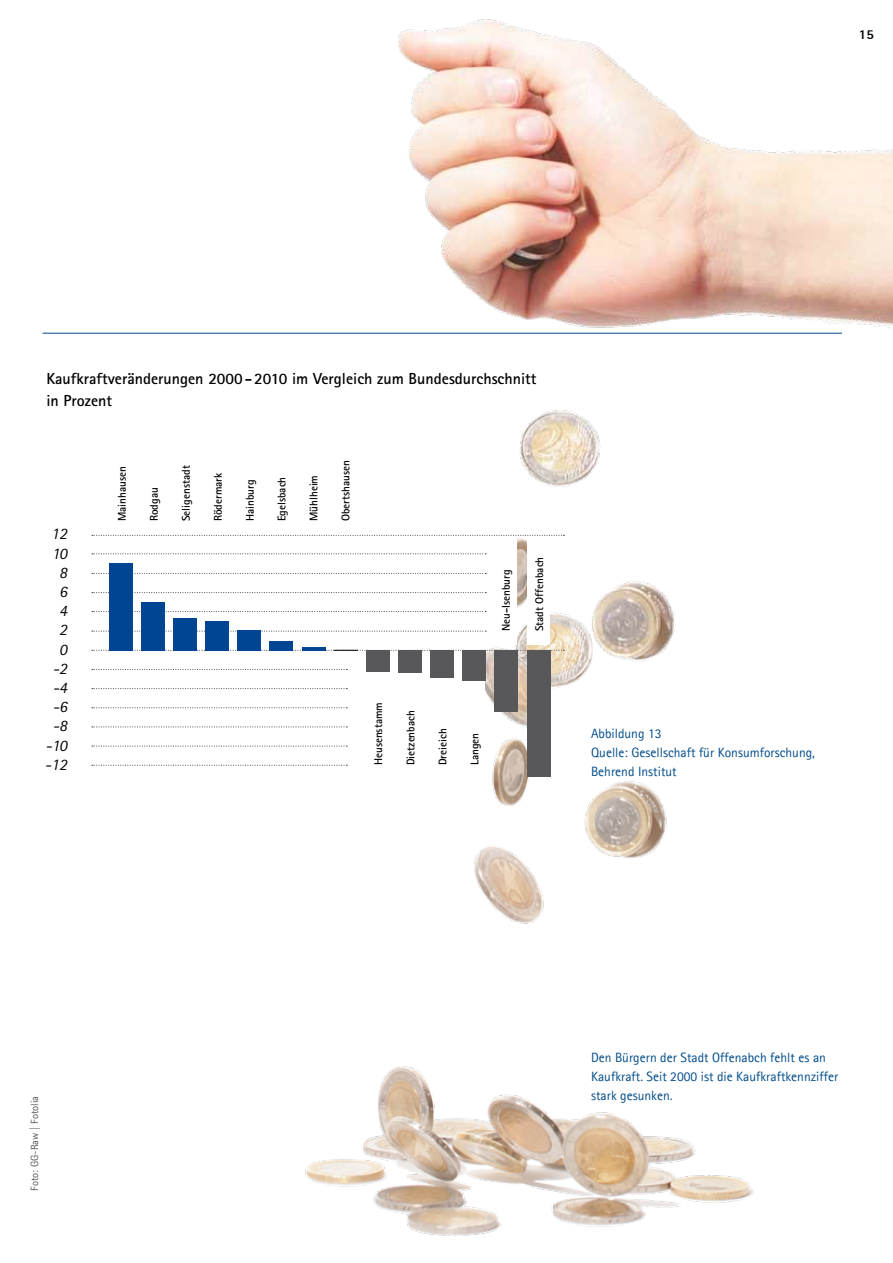
<style>
.page{position:relative;width:893px;height:1263px;background:#fff}
.page>*{position:absolute;margin:0;border:0;box-sizing:border-box;transform-origin:0 0}
.t1{font:700 16.05px/22.4px "Agfa Rotis Sans Serif";color:#000}
.t2{font:italic 16.05px/19.2px "Agfa Rotis Sans Serif";letter-spacing:-.02em;color:#000;text-align:right}
.t3{font:13.5px/19.2px "Agfa Rotis Sans Serif";color:#004c89}
.t4{font:800 13.5px "Agfa Rotis Sans Serif";color:#000}
.t5{font:700 11.25px "Agfa Rotis Sans Serif";color:#000}
.t6{font:10.5px "Agfa Rotis Sans Serif";color:#58585a}
</style>
<div class="page">
<img style="left:305px;top:858px;width:449px;height:378px">
<img style="left:121px;top:19px;width:772px;height:839px">
<div style="left:527px;top:501px;width:23px;height:144px;background:#fff"></div>
<div style="left:494px;top:522px;width:23px;height:123px;background:#fff"></div>
<svg style="left:92px;top:630px;width:394px;height:2px"></svg>
<svg style="left:92px;top:573px;width:394px;height:1px"></svg>
<svg style="left:92px;top:611px;width:394px;height:1px"></svg>
<svg style="left:92px;top:553px;width:394px;height:1px"></svg>
<svg style="left:92px;top:535px;width:472px;height:1px"></svg>
<svg style="left:92px;top:592px;width:394px;height:1px"></svg>
<svg style="left:92px;top:669px;width:255px;height:1px"></svg>
<svg style="left:92px;top:688px;width:255px;height:1px"></svg>
<svg style="left:92px;top:707px;width:255px;height:1px"></svg>
<svg style="left:92px;top:726px;width:255px;height:1px"></svg>
<svg style="left:92px;top:745px;width:255px;height:2px"></svg>
<svg style="left:92px;top:765px;width:255px;height:1px"></svg>
<div style="left:334px;top:454px;width:22px;height:81px;background:#fff"></div>
<div style="left:399px;top:669px;width:22px;height:110px;background:#fff"></div>
<div style="left:463px;top:666px;width:22px;height:113px;background:#fff"></div>
<div style="left:367px;top:666px;width:21px;height:113px;background:#fff"></div>
<div style="left:431px;top:666px;width:22px;height:113px;background:#fff"></div>
<svg style="left:92px;top:650px;width:472px;height:1px"></svg>
<div style="left:527px;top:650px;width:23px;height:126px;background:#58585a"></div>
<div style="left:495px;top:650px;width:23px;height:61px;background:#58585a"></div>
<div style="left:463px;top:650px;width:23px;height:30px;background:#58585a"></div>
<div style="left:430px;top:650px;width:24px;height:27px;background:#58585a"></div>
<div style="left:398px;top:650px;width:23px;height:22px;background:#58585a"></div>
<div style="left:366px;top:650px;width:23px;height:22px;background:#58585a"></div>
<hr style="left:302px;top:647px;width:23px;height:3px;background:#004494">
<div style="left:270px;top:641px;width:23px;height:9px;background:#004494"></div>
<div style="left:238px;top:630px;width:23px;height:20px;background:#004494"></div>
<div style="left:205px;top:621px;width:24px;height:29px;background:#004494"></div>
<div style="left:173px;top:618px;width:23px;height:32px;background:#004494"></div>
<div style="left:141px;top:602px;width:23px;height:48px;background:#004494"></div>
<div style="left:109px;top:563px;width:23px;height:87px;background:#004494"></div>
<hr style="left:43px;top:333px;width:799px;height:1px;background:#004c89">
<p class="t4" style="left:859px;top:26px;width:17px">15</p>
<p class="t1" style="left:46px;top:367px;width:492px">Kaufkraftveränderungen 2000-2010 im Vergleich zum Bundesdurchschnitt in Prozent</p>
<p class="t2" style="left:45px;top:524px;width:24px">12<br>10<br>8<br>6<br>4<br>2<br>0 -2 -4 -6 -8 -10 -12</p>
<p class="t5" style="left:115px;top:521px;width:57px;rotate:-90deg">Mainhausen</p>
<p class="t5" style="left:179px;top:521px;width:57px;rotate:-90deg">Seligenstadt</p>
<p class="t5" style="left:211px;top:521px;width:50px;rotate:-90deg">Rödermark</p>
<p class="t5" style="left:147px;top:521px;width:35px;rotate:-90deg">Rodgau</p>
<p class="t5" style="left:275px;top:521px;width:46px;rotate:-90deg">Egelsbach</p>
<p class="t5" style="left:307px;top:521px;width:48px;rotate:-90deg">Mühlheim</p>
<p class="t5" style="left:243px;top:521px;width:43px;rotate:-90deg">Hainburg</p>
<p class="t5" style="left:339px;top:521px;width:63px;rotate:-90deg">Obertshausen</p>
<p class="t5" style="left:499px;top:631px;width:63px;rotate:-90deg">Neu-Isenburg</p>
<p class="t5" style="left:532px;top:631px;width:76px;rotate:-90deg">Stadt Offenbach</p>
<p class="t5" style="left:371px;top:765px;width:65px;rotate:-90deg">Heusenstamm</p>
<p class="t5" style="left:404px;top:765px;width:56px;rotate:-90deg">Dietzenbach</p>
<p class="t5" style="left:435px;top:765px;width:38px;rotate:-90deg">Dreieich</p>
<p class="t5" style="left:468px;top:765px;width:34px;rotate:-90deg">Langen</p>
<p class="t3" style="left:591px;top:724px;width:225px">Abbildung 13<br>Quelle: Gesellschaft für Konsumforschung,<br>Behrend Institut</p>
<p class="t6" style="left:28px;top:1191px;width:96px;rotate:-90deg">Foto: GG-Raw | Fotolia</p>
<p class="t3" style="left:591px;top:1047px;width:249px">Den Bürgern der Stadt Offenabch fehlt es an<br>Kaufkraft. Seit 2000 ist die Kaufkraftkennziffer stark gesunken.</p>
</div>
